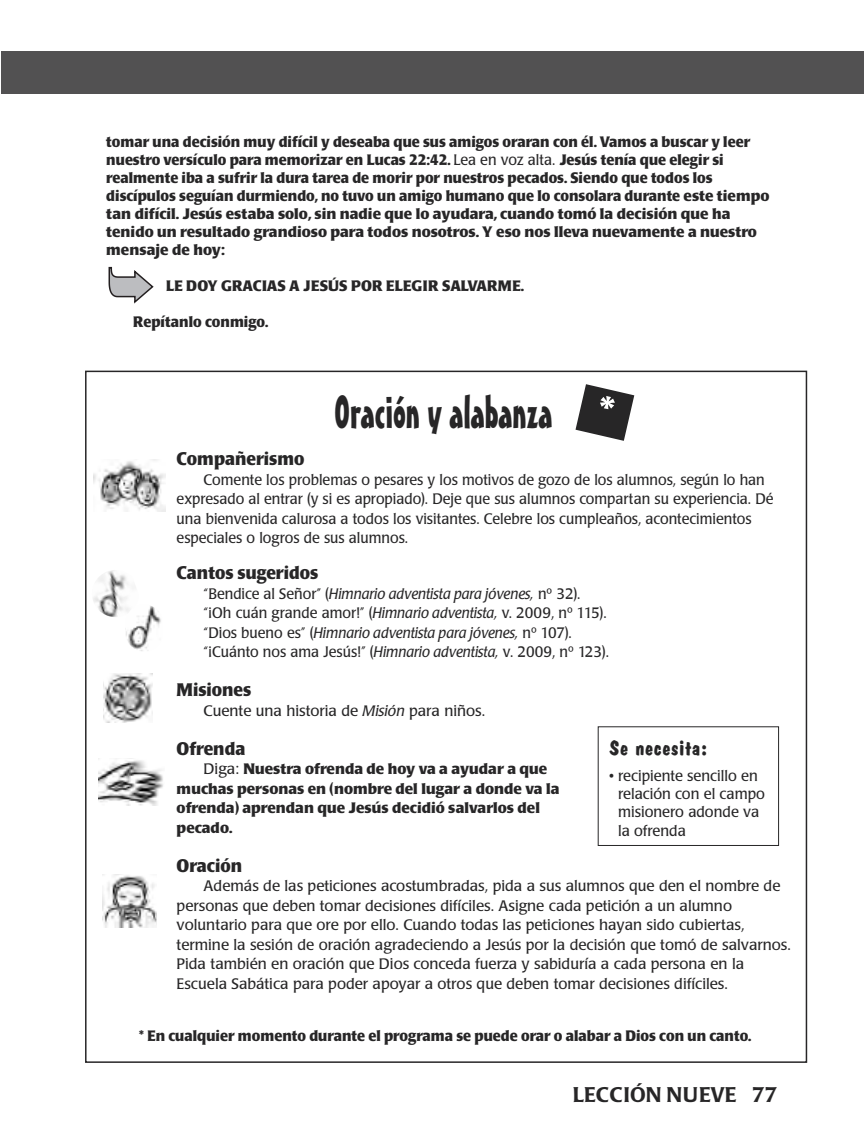
<style>
.page{position:relative;width:864px;height:1148px;background:#fff}
.page>*{position:absolute;margin:0;border:0;box-sizing:border-box;transform-origin:0 0}
.t1{font:45px "Mister Earl BT";color:#272627;scale:.9 1}
.t2{font:500 21px "Poppl Laudatio";color:#272627}
.t3{font:700 21px "Dom Casual";color:#272627;scale:1.05 1}
.t4{font:700 18px "Poppl Laudatio";color:#272627;scale:.95 1}
.t5{font:700 15px/18px "Poppl Laudatio";color:#272627;scale:.95 1}
.t6{font:15px/19.5px "Poppl Laudatio";color:#272627}
.t7{font:15px/19.5px "Poppl Laudatio";color:#272627;scale:.95 1}
.t8{font:700 15px/19.5px "Poppl Laudatio";color:#272627}
.s1{font-weight:400}
.s2{font-style:italic}
</style>
<div class="page">
<div style="left:1px;top:51px;width:863px;height:43px;background:#525152"></div>
<img style="left:94px;top:459px;width:72px;height:52px">
<img style="left:93px;top:570px;width:37px;height:47px">
<img style="left:103px;top:673px;width:49px;height:49px">
<img style="left:98px;top:758px;width:65px;height:47px">
<img style="left:103px;top:874px;width:54px;height:53px">
<img style="left:125px;top:604px;width:38px;height:47px;border-radius:19px">
<svg style="left:109px;top:267px;width:45px;height:36px"></svg>
<svg style="left:576px;top:384px;width:58px;height:57px"></svg>
<p class="t5" style="left:106px;top:134px;width:700px">tomar una decisión muy difícil y deseaba que sus amigos oraran con él. Vamos a buscar y leer nuestro versículo para memorizar en Lucas 22:42. <span class="s1">Lea en voz alta.</span> Jesús tenía que elegir si realmente iba a sufrir la dura tarea de morir por nuestros pecados. Siendo que todos los discípulos seguían durmiendo, no tuvo un amigo humano que lo consolara durante este tiempo tan difícil. Jesús estaba solo, sin nadie que lo ayudara, cuando tomó la decisión que ha tenido un resultado grandioso para todos nosotros. Y eso nos lleva nuevamente a nuestro mensaje de hoy:</p>
<p class="t8" style="left:166px;top:277px;width:359px">LE DOY GRACIAS A JESÚS POR ELEGIR SALVARME.</p>
<p class="t5" style="left:133px;top:314px;width:143px">Repítanlo conmigo.</p>
<h1 class="t1" style="left:335px;top:395px;width:244px">Oración y alabanza</h1>
<p class="t4" style="left:177px;top:451px;width:136px">Compañerismo</p>
<p class="t7" style="left:177px;top:471px;width:630px;text-indent:27px">Comente los problemas o pesares y los motivos de gozo de los alumnos, según lo han expresado al entrar (y si es apropiado). Deje que sus alumnos compartan su experiencia. Dé una bienvenida calurosa a todos los visitantes. Celebre los cumpleaños, acontecimientos especiales o logros de sus alumnos.</p>
<p class="t4" style="left:177px;top:565px;width:151px">Cantos sugeridos</p>
<p class="t7" style="left:204px;top:585px;width:428px">“Bendice al Señor” (<span class="s2">Himnario adventista para jóvenes,</span> nº 32). “¡Oh cuán grande amor!” (<span class="s2">Himnario adventista,</span> v. 2009, nº 115). “Dios bueno es” (<span class="s2">Himnario adventista para jóvenes,</span> nº 107). “¡Cuánto nos ama Jesús!” (<span class="s2">Himnario adventista,</span> v. 2009, nº 123).</p>
<p class="t4" style="left:177px;top:682px;width:80px">Misiones</p>
<p class="t6" style="left:204px;top:702px;width:283px">Cuente una historia de <span class="s2">Misión</span> para niños.</p>
<p class="t4" style="left:177px;top:741px;width:74px">Ofrenda</p>
<p class="t8" style="left:177px;top:760px;width:384px;text-indent:27px"><span class="s1">Diga:</span> Nuestra ofrenda de hoy va a ayudar a que muchas personas en (nombre del lugar a donde va la ofrenda) aprendan que Jesús decidió salvarlos del pecado.</p>
<p class="t4" style="left:177px;top:858px;width:70px">Oración</p>
<p class="t6" style="left:177px;top:877px;width:616px;text-indent:27px">Además de las peticiones acostumbradas, pida a sus alumnos que den el nombre de personas que deben tomar decisiones difíciles. Asigne cada petición a un alumno voluntario para que ore por ello. Cuando todas las peticiones hayan sido cubiertas, termine la sesión de oración agradeciendo a Jesús por la decisión que tomó de salvarnos.<br>Pida también en oración que Dios conceda fuerza y sabiduría a cada persona en la Escuela Sabática para poder apoyar a otros que deben tomar decisiones difíciles.</p>
<p class="t5" style="left:139px;top:1028px;width:646px">* En cualquier momento durante el programa se puede orar o alabar a Dios con un canto.</p>
<h2 class="t3" style="left:609px;top:740px;width:96px">Se necesita:</h2>
<p class="t6" style="left:618px;top:767px;width:148px;line-height:18.3px;text-indent:-9px">• recipiente sencillo en relación con el campo misionero adonde va la ofrenda</p>
<h2 class="t2" style="left:573px;top:1086px;width:206px">LECCIÓN NUEVE 77</h2>
</div>
